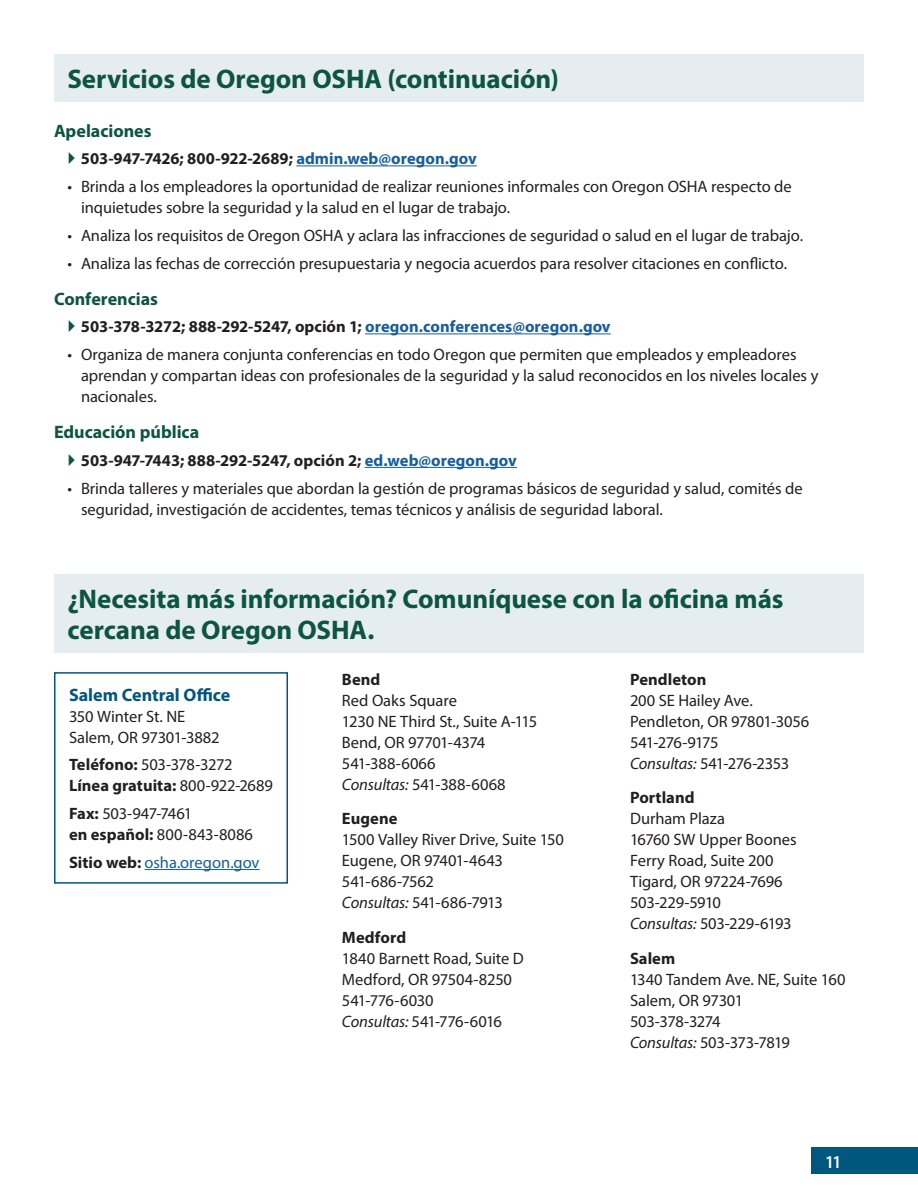
<style>
.page{position:relative;width:918px;height:1188px;background:#fff}
.page>*{position:absolute;margin:0;border:0;box-sizing:border-box;transform-origin:0 0}
.Body_-_Section_Headi{font:700 27px/31.5px "Myriad Pro";letter-spacing:-.005em;color:#0d5540}
.Heading_-_Subhead__b{font:700 18px "Myriad Pro";color:#0d5540}
.Heading_-_Subhead{font:700 18px "Myriad Pro";color:#00577d}
.t1{font:600 18px "Myriad Pro";color:#fff;scale:.95 1}
.Body_Text{font:16.5px/21px "Myriad Pro";letter-spacing:-.005em;color:#231f20}
.Body_Text_-_Bold_Rea{font:700 16.5px "Myriad Pro";color:#231f20}
.Body_Text-2{font:16.5px/21px "Myriad Pro";letter-spacing:-.025em;color:#231f20}
.Body_Text-3{font:16.5px "Myriad Pro";letter-spacing:-.005em;color:#175d9e}
.s1{color:#175d9e}
.s2{font-style:italic}
.s3{font-weight:700}
.s4{font-weight:700;color:#231f20}
</style>
<div class="page">
<div style="left:812px;top:1148px;width:106px;height:26px;background:#00577d"></div>
<div style="left:54px;top:54px;width:810px;height:47px;background:#e5edf1"></div>
<div style="left:54px;top:574px;width:810px;height:79px;background:#e5edf1"></div>
<hr style="left:145px;top:869px;width:115px;height:1px;background:#175d9e">
<div style="left:54px;top:672px;width:234px;height:212px;border:2px solid #00577d"></div>
<hr style="left:296px;top:165px;width:181px;height:1px;background:#175d9e">
<hr style="left:365px;top:333px;width:246px;height:1px;background:#175d9e">
<hr style="left:365px;top:467px;width:152px;height:1px;background:#175d9e">
<p class="Body_-_Section_Headi" style="left:68px;top:62px;width:493px">Servicios de Oregon OSHA (continuación)</p>
<p class="Heading_-_Subhead__b" style="left:54px;top:119px;width:99px">Apelaciones</p>
<p class="Body_Text_-_Bold_Rea" style="left:81px;top:148px;width:397px">503-947-7426; 800-922-2689; <span class="s1">admin.web@oregon.gov</span></p>
<p class="Body_Text" style="left:81px;top:176px;width:712px;text-indent:-14px">• Brinda a los empleadores la oportunidad de realizar reuniones informales con Oregon OSHA respecto de inquietudes sobre la seguridad y la salud en el lugar de trabajo.</p>
<p class="Body_Text" style="left:68px;top:224px;width:737px">• Analiza los requisitos de Oregon OSHA y aclara las infracciones de seguridad o salud en el lugar de trabajo.</p>
<p class="Body_Text" style="left:68px;top:252px;width:721px">• Analiza las fechas de corrección presupuestaria y negocia acuerdos para resolver citaciones en conflicto.</p>
<p class="Heading_-_Subhead__b" style="left:54px;top:287px;width:106px">Conferencias</p>
<p class="Body_Text_-_Bold_Rea" style="left:81px;top:316px;width:531px">503-378-3272; 888-292-5247, opción 1; <span class="s1">oregon.conferences@oregon.gov</span></p>
<p class="Body_Text" style="left:81px;top:344px;width:739px;text-indent:-14px">• Organiza de manera conjunta conferencias en todo Oregon que permiten que empleados y empleadores aprendan y compartan ideas con profesionales de la seguridad y la salud reconocidos en los niveles locales y nacionales.</p>
<p class="Heading_-_Subhead__b" style="left:54px;top:420px;width:147px">Educación pública</p>
<p class="Body_Text_-_Bold_Rea" style="left:81px;top:449px;width:437px">503-947-7443; 888-292-5247, opción 2; <span class="s1">ed.web@oregon.gov</span></p>
<p class="Body_Text" style="left:81px;top:477px;width:723px;text-indent:-14px">• Brinda talleres y materiales que abordan la gestión de programas básicos de seguridad y salud, comités de seguridad, investigación de accidentes, temas técnicos y análisis de seguridad laboral.</p>
<p class="Body_-_Section_Headi" style="left:68px;top:582px;width:718px">¿Necesita más información? Comuníquese con la oficina más cercana de Oregon OSHA.</p>
<p class="Body_Text_-_Bold_Rea" style="left:630px;top:668px;width:78px">Pendleton</p>
<p class="Body_Text" style="left:630px;top:689px;width:181px">200 SE Hailey Ave.<br>Pendleton, OR 97801-3056<br>541-276-9175<br><span class="s2">Consultas:</span> 541-276-2353</p>
<p class="Body_Text_-_Bold_Rea" style="left:630px;top:787px;width:66px">Portland</p>
<p class="Body_Text" style="left:630px;top:808px;width:168px">Durham Plaza<br>16760 SW Upper Boones<br>Ferry Road, Suite 200<br>Tigard, OR 97224-7696<br>503-229-5910<br><span class="s2">Consultas:</span> 503-229-6193</p>
<p class="Body_Text_-_Bold_Rea" style="left:630px;top:947px;width:47px">Salem</p>
<p class="Body_Text" style="left:630px;top:968px;width:217px">1340 Tandem Ave. NE, Suite 160<br>Salem, OR 97301<br>503-378-3274<br><span class="s2">Consultas:</span> 503-373-7819</p>
<p class="Body_Text_-_Bold_Rea" style="left:342px;top:668px;width:40px">Bend</p>
<p class="Body_Text" style="left:342px;top:689px;width:197px">Red Oaks Square<br>1230 NE Third St., Suite A-115<br>Bend, OR 97701-4374<br>541-388-6066<br><span class="s2">Consultas:</span> 541-388-6068</p>
<p class="Body_Text_-_Bold_Rea" style="left:342px;top:808px;width:57px">Eugene</p>
<p class="Body_Text" style="left:342px;top:829px;width:223px">1500 Valley River Drive, Suite 150<br>Eugene, OR 97401-4643<br>541-686-7562<br><span class="s2">Consultas:</span> 541-686-7913</p>
<p class="Body_Text_-_Bold_Rea" style="left:342px;top:926px;width:66px">Medford</p>
<p class="Body_Text" style="left:342px;top:947px;width:183px">1840 Barnett Road, Suite D<br>Medford, OR 97504-8250<br>541-776-6030<br><span class="s2">Consultas:</span> 541-776-6016</p>
<p class="Heading_-_Subhead" style="left:69px;top:683px;width:163px">Salem Central Office</p>
<p class="Body_Text" style="left:69px;top:705px;width:152px">350 Winter St. NE<br>Salem, OR 97301-3882</p>
<p class="Body_Text-2" style="left:69px;top:754px;width:205px"><span class="s3">Teléfono:</span> 503-378-3272<br><span class="s3">Línea gratuita:</span> 800-922-2689</p>
<p class="Body_Text" style="left:69px;top:803px;width:125px"><span class="s3">Fax:</span> 503-947-7461</p>
<p class="Body_Text" style="left:69px;top:824px;width:186px"><span class="s3">en español:</span> 800-843-8086</p>
<p class="Body_Text-3" style="left:69px;top:852px;width:192px"><span class="s4">Sitio web:</span> osha.oregon.gov</p>
<p class="t1" style="left:825px;top:1150px;width:19px">11</p>
</div>
